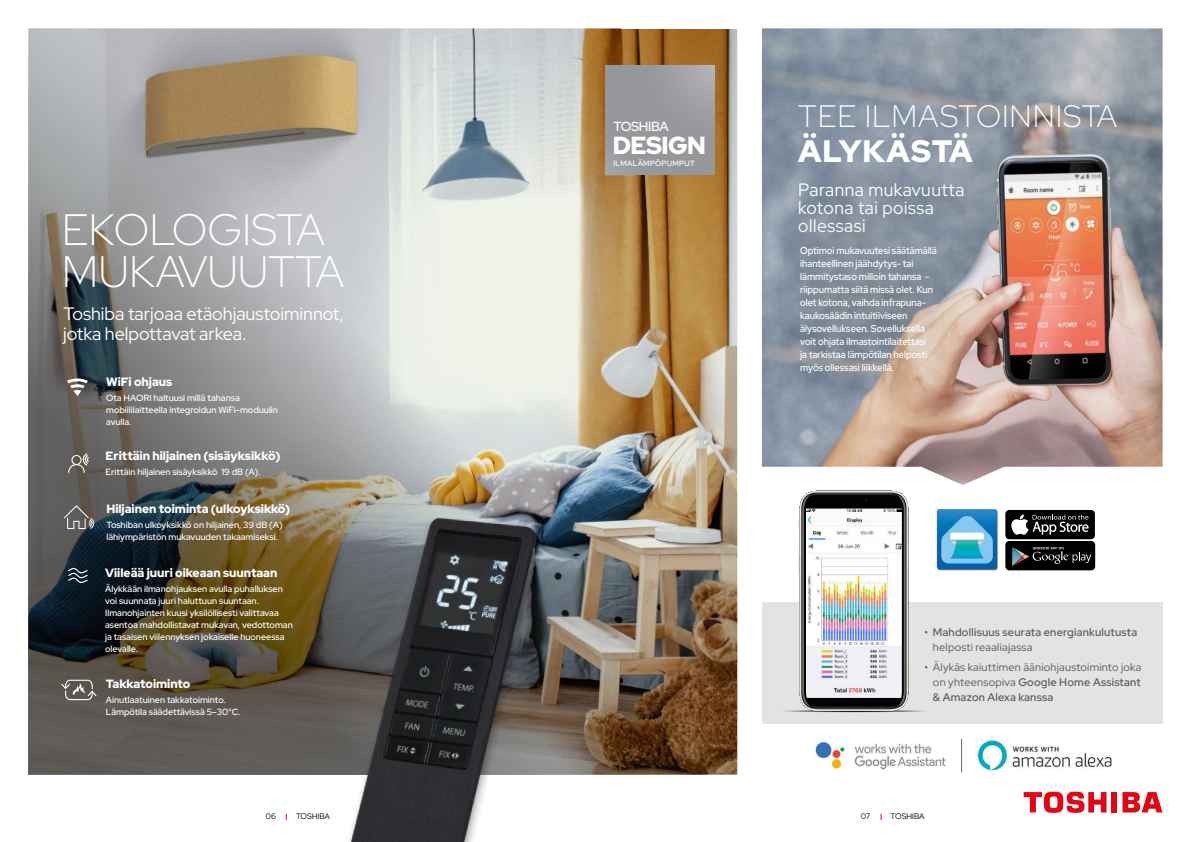
<style>
.page{position:relative;width:1191px;height:842px;background:#fff}
.page>*{position:absolute;margin:0;border:0;box-sizing:border-box;transform-origin:0 0}
.t1{font:300 44px/42px "Red Hat Display";color:#fff}
.t2{font:300 31px "Red Hat Display";letter-spacing:.03em;color:#fff}
.t3{font:900 31px "Red Hat Display";letter-spacing:.03em;color:#fff}
.t4{font:900 24.7px "Red Hat Display";letter-spacing:-.025em;color:#fff}
.t5{font:18px/20px "Red Hat Display";color:#fff}
.t6{font:18px/18px "Red Hat Display";letter-spacing:.03em;color:#fff}
.t7{font:500 13.2px "Red Hat Display";letter-spacing:-.025em;color:#fff}
.t8{font:900 12px "Red Hat Display";color:#fff}
.t9{font:11px/15px "Red Hat Display";letter-spacing:.02em;color:#5f565a;text-align:justify}
.t10{font:500 11px "Red Hat Display";letter-spacing:.02em;color:#5f565a}
.t11{font:500 10px/13px "Red Hat Display";color:#fff;scale:.93 1}
.t12{font:500 9px/12px "Red Hat Display";color:#fff}
.t13{font:8px "Red Hat Display";color:#000}
.t14{font:600 7.6px "Red Hat Display";letter-spacing:.03em;color:#fff}
.s1{font-weight:500}
</style>
<div class="page">
<img style="left:28px;top:28px;width:709px;height:747px">
<img style="left:762px;top:28px;width:400px;height:457px">
<div style="left:774px;top:160px;width:212px;height:97px;background:#000;opacity:.45"></div>
<div style="left:762px;top:602px;width:400px;height:122px;background:#e3e3e3"></div>
<hr style="left:775px;top:709px;width:158px;height:3px;background:#13151a;border-radius:50%">
<img style="left:799px;top:491px;width:110px;height:220px">
<img style="left:975px;top:739px;width:139px;height:34px;border-radius:17px">
<img style="left:813px;top:739px;width:133px;height:31px">
<hr style="left:961px;top:739px;width:1px;height:34px;background:#766a6c">
<img style="left:936px;top:509px;width:62px;height:62px">
<div style="left:1005px;top:541px;width:90px;height:29px;background:#000;border-radius:4px"></div>
<svg style="left:1012px;top:547px;width:79px;height:19px"></svg>
<div style="left:1005px;top:510px;width:90px;height:29px;background:#000;border-radius:4px"></div>
<svg style="left:1011px;top:514px;width:77px;height:21px"></svg>
<div style="left:758px;top:204px;width:215px;height:210px;background:#000;opacity:.45"></div>
<div style="left:1111px;top:792px;width:6px;height:20px;background:#e30513"></div>
<svg style="left:1122px;top:792px;width:40px;height:20px"></svg>
<svg style="left:1023px;top:791px;width:83px;height:22px"></svg>
<svg style="left:605px;top:66px;width:109px;height:109px"></svg>
<svg style="left:64px;top:505px;width:30px;height:24px"></svg>
<svg style="left:68px;top:453px;width:21px;height:20px"></svg>
<svg style="left:67px;top:378px;width:21px;height:18px"></svg>
<svg style="left:68px;top:567px;width:20px;height:16px"></svg>
<svg style="left:61px;top:679px;width:36px;height:22px"></svg>
<img style="left:330px;top:504px;width:221px;height:338px">
<h1 class="t1" style="left:62px;top:212px;width:284px">EKOLOGISTA<br>MUKAVUUTTA</h1>
<h3 class="t5" style="left:63px;top:305px;width:282px">Toshiba tarjoaa etäohjaustoiminnot, jotka helpottavat arkea.</h3>
<h3 class="t8" style="left:106px;top:377px;width:68px">WiFi ohjaus</h3>
<p class="t12" style="left:106px;top:392px;width:173px">Ota HAORI haltuusi millä tahansa mobiililaitteella integroidun WiFi-moduulin avulla.</p>
<h3 class="t8" style="left:106px;top:451px;width:176px">Erittäin hiljainen (sisäyksikkö)</h3>
<p class="t12" style="left:106px;top:466px;width:157px">Erittäin hiljainen sisäyksikkö 19 dB (A).</p>
<h3 class="t8" style="left:106px;top:504px;width:185px">Hiljainen toiminta (ulkoyksikkö)</h3>
<p class="t12" style="left:106px;top:519px;width:178px">Toshiban ulkoyksikkö on hiljainen, 39 dB (A) lähiympäristön mukavuuden takaamiseksi.</p>
<h3 class="t8" style="left:105px;top:568px;width:174px">Viileää juuri oikeaan suuntaan</h3>
<p class="t12" style="left:105px;top:583px;width:189px">Älykkään ilmanohjauksen avulla puhalluksen voi suunnata juuri haluttuun suuntaan.<br>Ilmanohjainten kuusi yksilöllisesti valittavaa asentoa mahdollistavat mukavan, vedottoman ja tasaisen viilennyksen jokaiselle huoneessa olevalle.</p>
<h3 class="t8" style="left:106px;top:679px;width:86px">Takkatoiminto</h3>
<p class="t12" style="left:106px;top:695px;width:136px">Ainutlaatuinen takkatoiminto.<br>Lämpötila säädettävissä 5–30°C.</p>
<h3 class="t7" style="left:613px;top:121px;width:57px">TOSHIBA</h3>
<p class="t14" style="left:613px;top:159px;width:83px">ILMALÄMPÖPUMPUT</p>
<h3 class="t4" style="left:613px;top:135px;width:95px">DESIGN</h3>
<h2 class="t2" style="left:798px;top:98px;width:320px">TEE ILMASTOINNISTA</h2>
<h2 class="t3" style="left:798px;top:138px;width:176px">ÄLYKÄSTÄ</h2>
<h3 class="t6" style="left:798px;top:183px;width:168px">Paranna mukavuutta kotona tai poissa ollessasi</h3>
<p class="t11" style="left:800px;top:244px;width:148px">Optimoi mukavuutesi säätämällä ihanteellinen jäähdytys- tai lämmitystaso milloin tahansa - riippumatta siitä missä olet. Kun olet kotona, vaihda infrapuna&shy;kaukosäädin intuitiiviseen älysovellukseen. Sovelluksella voit ohjata ilmastointilaitettasi<br>ja tarkistaa lämpötilan helposti myös ollessasi liikkellä.</p>
<p class="t10" style="left:924px;top:627px;width:214px">• Mahdollisuus seurata energiankulutusta</p>
<p class="t9" style="left:933px;top:640px;width:101px">helposti reaaliajassa</p>
<p class="t9" style="left:933px;top:661px;width:210px;text-indent:-9px"><span class="s1">•</span> Älykäs kaiuttimen ääniohjaustoiminto joka on yhteensopiva <span class="s1">Google Home Assistant &amp; Amazon Alexa kanssa</span></p>
<p class="t13" style="left:266px;top:813px;width:12px">06</p>
<p class="t13" style="left:860px;top:813px;width:11px">07</p>
<p class="t13" style="left:890px;top:813px;width:35px">TOSHIBA</p>
<p class="t13" style="left:296px;top:813px;width:35px">TOSHIBA</p>
</div>
